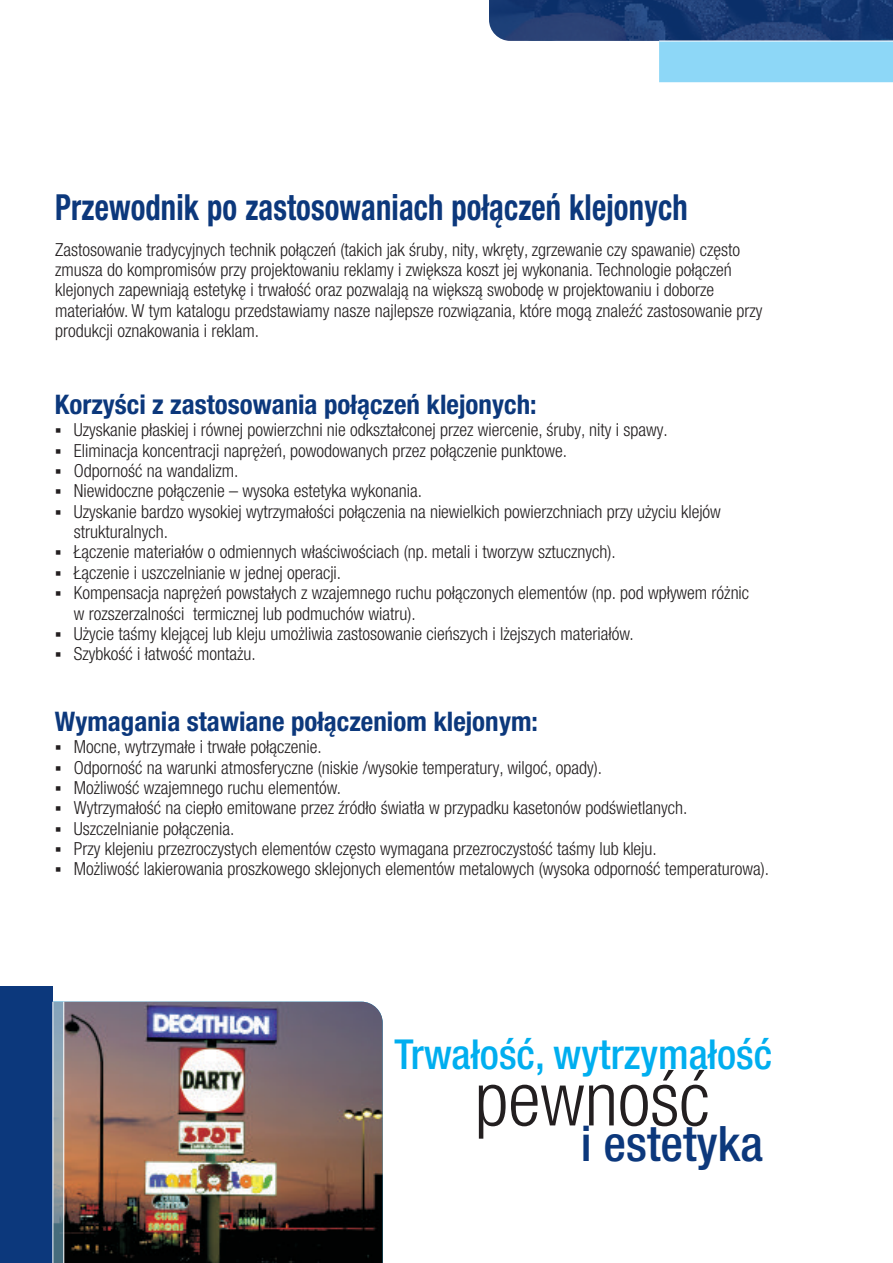
<style>
.page{position:relative;width:893px;height:1263px;background:#fff}
.page>*{position:absolute;margin:0;border:0;box-sizing:border-box;transform-origin:0 0}
.t1{font:300 condensed 75.15px "Helvetica Neue LT Pro";color:#231f20}
.t2{font:48.9px "Helvetica Neue LT Pro";color:#0c387c}
.t3{font:41.4px "Helvetica Neue LT Pro";color:#00aeef}
.t4{font:700 condensed 36px "Helvetica Neue LT Pro";letter-spacing:.005em;color:#0c387c;scale:.85 1}
.t5{font:700 condensed 27px "Helvetica Neue LT Pro";color:#0c387c}
.t6{font:300 condensed 18px/20.4px "Helvetica Neue LT Pro";color:#231f20}
.t7{font:15.3px "Wingdings";color:#231f20}
</style>
<div class="page">
<div style="left:659px;top:42px;width:234px;height:40px;background:#8dd7f7"></div>
<img style="left:489px;top:0;width:404px;height:41px">
<img style="left:65px;top:1002px;width:318px;height:261px">
<div style="left:44px;top:1002px;width:20px;height:261px;background:#8dd7f7;opacity:.5"></div>
<div style="left:0;top:986px;width:53px;height:277px;background:#0c387c"></div>
<hr style="left:53px;top:1002px;width:1px;height:261px;background:#fff">
<h3 class="t4" style="left:55px;top:194px;width:745px">Przewodnik po zastosowaniach po³¹czeñ klejonych</h3>
<p class="t6" style="left:55px;top:242px;width:709px">Zastosowanie tradycyjnych technik po³¹czeñ (takich jak œruby, nity, wkrêty, zgrzewanie czy spawanie) czêsto zmusza do kompromisów przy projektowaniu reklamy i zwiêksza koszt jej wykonania. Technologie po³¹czeñ klejonych zapewniaj¹ estetykê i trwa³oœæ oraz pozwalaj¹ na wiêksz¹ swobodê w projektowaniu i doborze materia³ów. W tym katalogu przedstawiamy nasze najlepsze rozwi¹zania, które mog¹ znaleŸæ zastosowanie przy produkcji oznakowania i reklam.</p>
<h3 class="t5" style="left:55px;top:394px;width:483px">Korzyœci z zastosowania po³¹czeñ klejonych:</h3>
<p class="t6" style="left:55px;top:422px;width:614px">▪Uzyskanie p³askiej i równej powierzchni nie odkszta³conej przez wiercenie, œruby, nity i spawy.</p>
<p class="t7" style="left:55px;top:465px;width:43px">▪</p>
<p class="t6" style="left:74px;top:443px;width:495px">Eliminacja koncentracji naprê¿eñ, powodowanych przez po³¹czenie punktowe.</p>
<p class="t7" style="left:55px;top:445px;width:43px">▪</p>
<p class="t6" style="left:74px;top:463px;width:166px">Odpornoœæ na wandalizm.</p>
<p class="t7" style="left:55px;top:485px;width:43px">▪</p>
<p class="t7" style="left:55px;top:506px;width:43px">▪</p>
<p class="t7" style="left:55px;top:547px;width:43px">▪</p>
<p class="t7" style="left:55px;top:567px;width:43px">▪</p>
<p class="t7" style="left:55px;top:587px;width:43px">▪</p>
<p class="t7" style="left:55px;top:628px;width:43px">▪</p>
<p class="t7" style="left:55px;top:648px;width:43px">▪</p>
<p class="t6" style="left:74px;top:483px;width:648px">Niewidoczne po³¹czenie – wysoka estetyka wykonania.<br>Uzyskanie bardzo wysokiej wytrzyma³oœci po³¹czenia na niewielkich powierzchniach przy u¿yciu klejów</p>
<p class="t6" style="left:74px;top:524px;width:96px">strukturalnych.</p>
<p class="t6" style="left:74px;top:544px;width:543px">£¹czenie materia³ów o odmiennych w³aœciwoœciach (np. metali i tworzyw sztucznych).</p>
<p class="t6" style="left:74px;top:565px;width:677px">£¹czenie i uszczelnianie w jednej operacji.<br>Kompensacja naprê¿eñ powsta³ych z wzajemnego ruchu po³¹czonych elementów (np. pod wp³ywem ró¿nic</p>
<p class="t6" style="left:74px;top:605px;width:343px">w rozszerzalnoœci termicznej lub podmuchów wiatru).</p>
<p class="t6" style="left:74px;top:626px;width:561px">U¿ycie taœmy klej¹cej lub kleju umo¿liwia zastosowanie cieñszych i l¿ejszych materia³ów.<br>Szybkoœæ i ³atwoœæ monta¿u.</p>
<h3 class="t5" style="left:55px;top:711px;width:485px">Wymagania stawiane po³¹czeniom klejonym:</h3>
<p class="t6" style="left:55px;top:739px;width:268px">▪Mocne, wytrzyma³e i trwa³e po³¹czenie.</p>
<p class="t7" style="left:55px;top:782px;width:43px">▪</p>
<p class="t6" style="left:74px;top:760px;width:530px">Odpornoœæ na warunki atmosferyczne (niskie /wysokie temperatury, wilgoæ, opady).</p>
<p class="t7" style="left:55px;top:762px;width:43px">▪</p>
<p class="t6" style="left:74px;top:780px;width:269px">Mo¿liwoœæ wzajemnego ruchu elementów.</p>
<p class="t7" style="left:55px;top:803px;width:43px">▪</p>
<p class="t6" style="left:74px;top:800px;width:615px">Wytrzyma³oœæ na ciep³o emitowane przez Ÿród³o œwiat³a w przypadku kasetonów podœwietlanych.</p>
<p class="t7" style="left:55px;top:823px;width:43px">▪</p>
<p class="t6" style="left:74px;top:821px;width:162px">Uszczelnianie po³¹czenia.</p>
<p class="t7" style="left:55px;top:843px;width:43px">▪</p>
<p class="t7" style="left:55px;top:864px;width:43px">▪</p>
<p class="t6" style="left:74px;top:841px;width:697px">Przy klejeniu przezroczystych elementów czêsto wymagana przezroczystoœæ taœmy lub kleju.<br>Mo¿liwoœæ lakierowania proszkowego sklejonych elementów metalowych (wysoka odpornoœæ temperaturowa).</p>
<h3 class="t3" style="left:395px;top:1039px;width:379px">Trwa³oœæ, wytrzyma³oœæ</h3>
<h1 class="t1" style="left:475px;top:1072px;width:236px">pewnoœæ</h1>
<h2 class="t2" style="left:581px;top:1126px;width:184px">i estetyka</h2>
</div>
